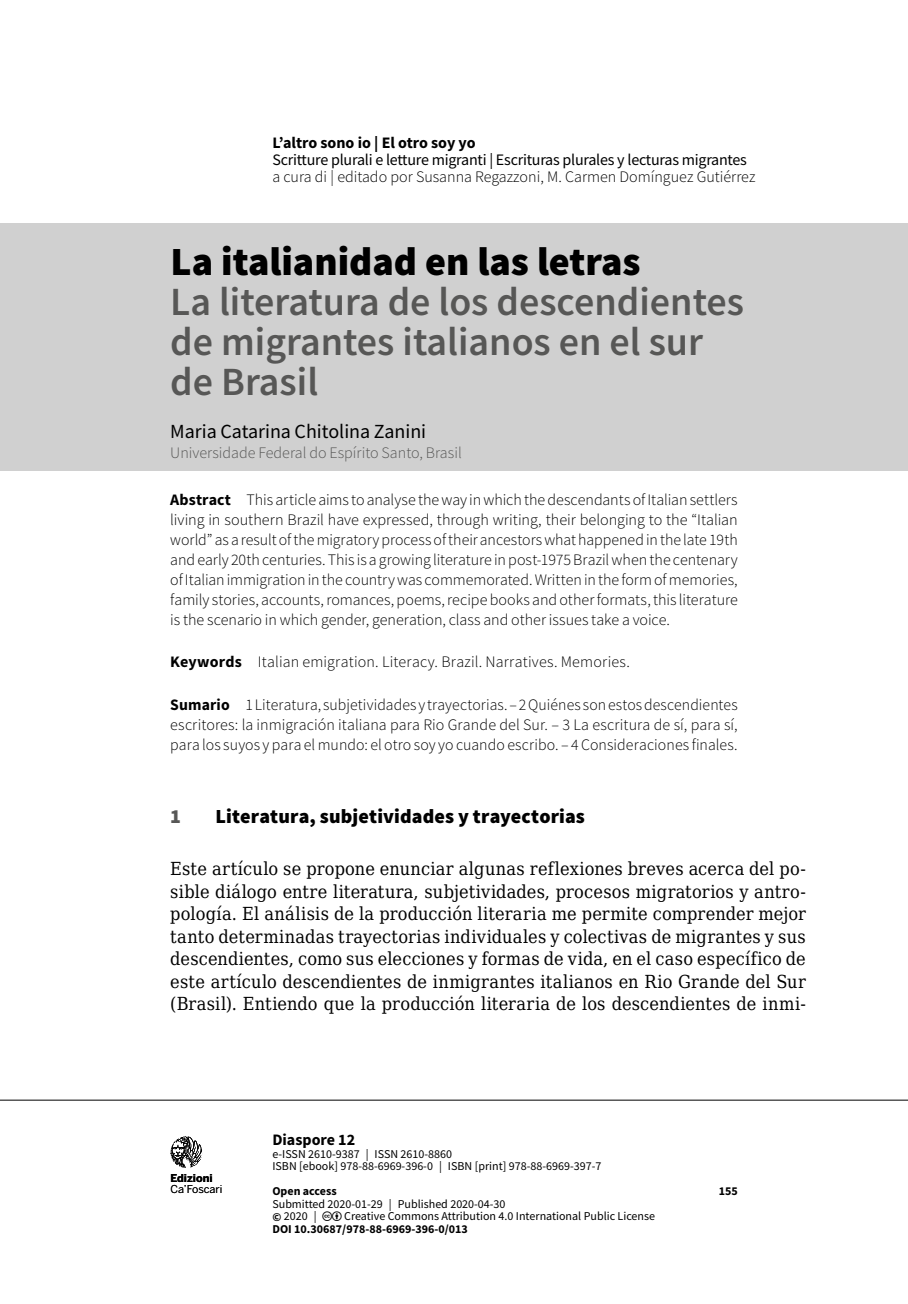
<style>
.page{position:relative;width:908px;height:1304px;background:#fff}
.page>*{position:absolute;margin:0;border:0;box-sizing:border-box;transform-origin:0 0}
._9102-ecf-sottotitol{font:600 40px/40px "Source Sans Pro";color:#575756}
._9101-ecf-titolo-sag{font:900 40px "Source Sans Pro";color:#000}
.t1{font:900 20px "Source Sans Pro";letter-spacing:.005em;color:#000}
._9103-ecf-autore-sag{font:20px "Source Sans Pro";color:#000}
.t2{font:900 20px "Source Sans Pro";color:#575756}
._031-ecf-para-1{font:18px/22.4px "DejaVu Serif Condensed";letter-spacing:.01em;color:#000;text-align:justify}
._9105-ecf-abstract{font:300 16px/20px "Source Sans Pro";color:#000;text-align:justify}
._9106-ecf-sommario{font:300 16px/20px "Source Sans Pro";letter-spacing:.005em;color:#000;text-align:justify}
.t3{font:16px "Source Sans Pro";letter-spacing:-.015em;color:#000}
._9107-ecf-keywords{font:300 16px "Source Sans Pro";letter-spacing:.015em;color:#000}
._9104-ecf-autore-aff{font:300 16px "Source Sans Pro";color:#575756}
.t4{font:700 16px "Source Sans Pro";color:#000}
.t5{font:12px/12.4px "Source Sans Pro";color:#000}
.t6{font:700 12px "Source Sans Pro";color:#000}
.t7{font:10.8px "Benton Sans";letter-spacing:-.01em;color:#000}
.t8{font:700 10.8px "Benton Sans";color:#000}
.s1{font-weight:700}
</style>
<div class="page">
<hr style="left:0;top:1100px;width:907px;height:1px;background:#000">
<svg style="left:170px;top:1136px;width:32px;height:32px"></svg>
<div style="left:0;top:223px;width:907px;height:247px;background:#d0d0d0"></div>
<p class="t4" style="left:272px;top:132px;width:205px">L’altro sono io | El otro soy yo</p>
<p class="t3" style="left:272px;top:150px;width:476px">Scritture plurali e letture migranti | Escrituras plurales y lecturas migrantes</p>
<p class="_9105-ecf-abstract" style="left:272px;top:167px;width:484px">a cura di | editado por Susanna Regazzoni, M. Carmen Domínguez Gutiérrez</p>
<p class="_9101-ecf-titolo-sag" style="left:170px;top:234px;width:471px">La italianidad en las letras</p>
<p class="_9102-ecf-sottotitol" style="left:170px;top:282px;width:575px">La literatura de los descendientes de migrantes italianos en el sur de Brasil</p>
<p class="_9103-ecf-autore-sag" style="left:170px;top:419px;width:257px">Maria Catarina Chitolina Zanini</p>
<p class="_9104-ecf-autore-aff" style="left:170px;top:443px;width:293px">Universidade Federal do Espírito Santo, Brasil</p>
<p class="_9105-ecf-abstract" style="left:170px;top:489px;width:568px"><span class="s1">Abstract</span> This article aims to analyse the way in which the descendants of Italian settlers living in southern Brazil have expressed, through writing, their belonging to the “Italian world” as a result of the migratory process of their ancestors what happened in the late 19th and early 20th centuries. This is a growing literature in post-1975 Brazil when the centenary of Italian immigration in the country was commemorated. Written in the form of memories, family stories, accounts, romances, poems, recipe books and other formats, this literature is the scenario in which gender, generation, class and other issues take a voice.</p>
<p class="_9107-ecf-keywords" style="left:170px;top:652px;width:461px"><span class="s1">Keywords</span> Italian emigration. Literacy. Brazil. Narratives. Memories.</p>
<p class="_9106-ecf-sommario" style="left:170px;top:695px;width:568px"><span class="s1">Sumario</span> 1 Literatura, subjetividades y trayectorias. – 2 Quiénes son estos descendientes escritores: la inmigración italiana para Rio Grande del Sur. – 3 La escritura de sí, para sí, para los suyos y para el mundo: el otro soy yo cuando escribo. – 4 Consideraciones finales.</p>
<p class="t2" style="left:170px;top:802px;width:12px">1</p>
<p class="t1" style="left:215px;top:802px;width:370px">Literatura, subjetividades y trayectorias</p>
<p class="_031-ecf-para-1" style="left:170px;top:857px;width:636px">Este artículo se propone enunciar algunas reflexiones breves acerca del po&shy;sible diálogo entre literatura, subjetividades, procesos migratorios y antro&shy;pología. El análisis de la producción literaria me permite comprender mejor tanto determinadas trayectorias individuales y colectivas de migrantes y sus descendientes, como sus elecciones y formas de vida, en el caso específico de este artículo descendientes de inmigrantes italianos en Rio Grande del Sur (Brasil). Entiendo que la producción literaria de los descendientes de inmi-</p>
<p class="t8" style="left:170px;top:1171px;width:44px">Edizioni</p>
<p class="t7" style="left:170px;top:1183px;width:53px">Ca’Foscari</p>
<p class="t4" style="left:272px;top:1129px;width:84px">Diaspore 12</p>
<p class="t5" style="left:272px;top:1147px;width:330px">e-ISSN 2610-9387 | ISSN 2610-8860<br>ISBN [ebook] 978-88-6969-396-0 | ISBN [print] 978-88-6969-397-7</p>
<p class="t6" style="left:272px;top:1183px;width:66px">Open access</p>
<p class="t6" style="left:718px;top:1183px;width:21px">155</p>
<p class="t5" style="left:272px;top:1197px;width:234px">Submitted 2020-01-29 | Published 2020-04-30 <span class="s1">©</span> 2020 |</p>
<p class="t5" style="left:344px;top:1210px;width:312px">Creative Commons Attribution 4.0 International Public License</p>
<p class="t6" style="left:272px;top:1220px;width:197px">DOI 10.30687/978-88-6969-396-0/013</p>
</div>
